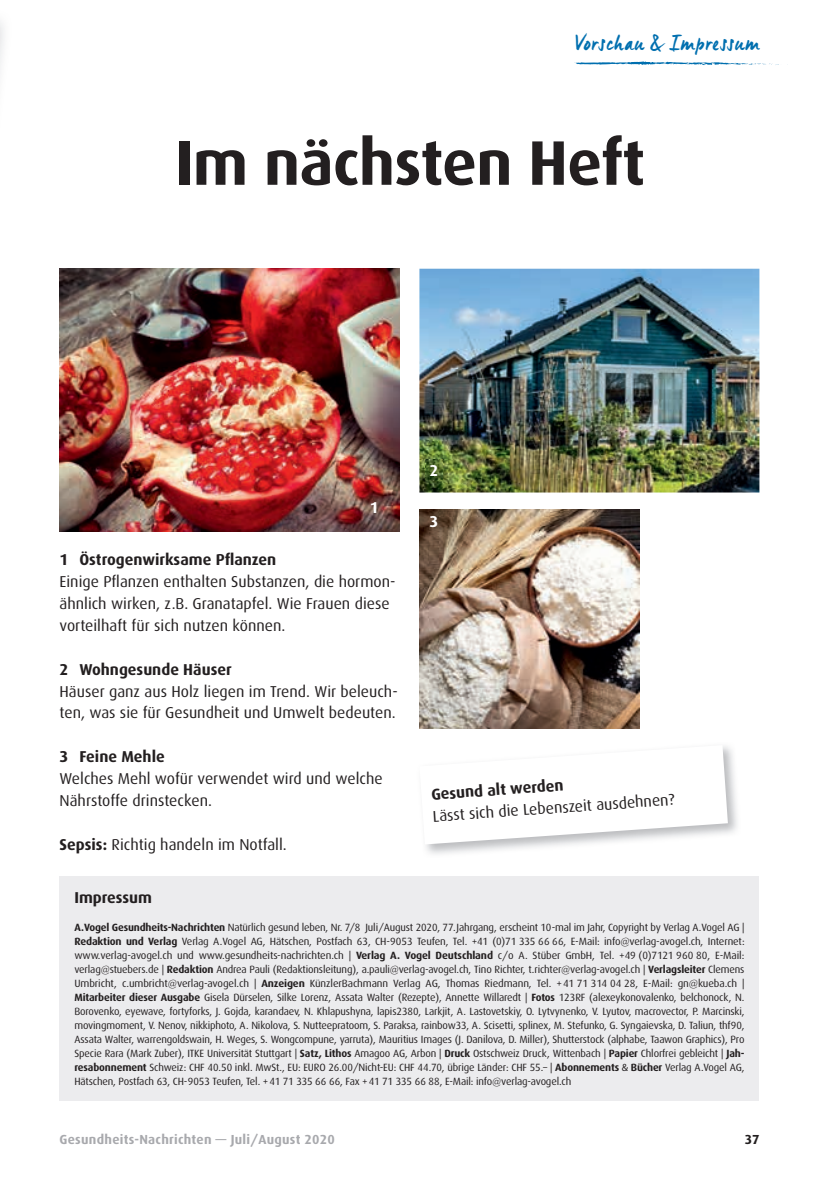
<style>
.page{position:relative;width:819px;height:1191px;background:#fff}
.page>*{position:absolute;margin:0;border:0;box-sizing:border-box;transform-origin:0 0}
.t1{font:700 63px "Dax";letter-spacing:-.01em;color:#231f20}
.t2{font:22.75px "Manus";letter-spacing:.05em;color:#006faf}
.t3{font:15.75px/21.9px "Dax";color:#231f20}
.t4{font:700 15.75px "Dax";color:#231f20}
.t5{font:700 15.75px "Dax";color:#fff}
.t6{font:700 13.12px "Dax";letter-spacing:.02em;color:#a8a9ad}
.t7{font:700 13.12px "Dax";color:#231f20}
.t8{font:10.5px/14px "Dax";letter-spacing:-.015em;color:#231f20;text-align:justify}
.s1{font-weight:700}
.s2{font-family:"Myriad Pro"}
</style>
<div class="page">
<img style="left:419px;top:269px;width:340px;height:223px">
<div style="left:60px;top:876px;width:699px;height:224px;background:#ececee"></div>
<img style="left:60px;top:269px;width:339px;height:262px">
<img style="left:419px;top:509px;width:220px;height:219px">
<img style="left:426px;top:746px;width:311px;height:108px">
<svg style="left:426px;top:746px;width:301px;height:98px"></svg>
<img style="left:425px;top:460px;width:17px;height:20px">
<svg style="left:574px;top:61px;width:205px;height:4px"></svg>
<h2 class="t2" style="left:575px;top:28px;width:185px">Vorschau &amp; Impressum</h2>
<h1 class="t1" style="left:175px;top:127px;width:471px">Im nächsten Heft</h1>
<h3 class="t5" style="left:370px;top:498px;width:10px">1</h3>
<h3 class="t5" style="left:429px;top:461px;width:10px">2</h3>
<h3 class="t5" style="left:429px;top:512px;width:10px">3</h3>
<h3 class="t4" style="left:60px;top:551px;width:218px">1 Östrogenwirksame Pflanzen</h3>
<h3 class="t3" style="left:60px;top:571px;width:337px">Einige Pflanzen enthalten Substanzen, die hormon&shy;ähnlich wirken, z.B. Granatapfel. Wie Frauen diese vorteilhaft für sich nutzen können.</h3>
<h3 class="t4" style="left:60px;top:660px;width:174px">2 Wohngesunde Häuser</h3>
<h3 class="t3" style="left:60px;top:680px;width:339px">Häuser ganz aus Holz liegen im Trend. Wir beleuch&shy;ten, was sie für Gesundheit und Umwelt bedeuten.</h3>
<h3 class="t4" style="left:60px;top:748px;width:107px">3 Feine Mehle</h3>
<h3 class="t3" style="left:60px;top:768px;width:324px">Welches Mehl wofür verwendet wird und welche<br>Nährstoffe drinstecken.</h3>
<h3 class="t3" style="left:60px;top:833px;width:229px"><span class="s1">Sepsis:</span> Richtig handeln im Notfall.</h3>
<h3 class="t4" style="left:74px;top:889px;width:79px">Impressum</h3>
<p class="t8" style="left:74px;top:920px;width:671px"><span class="s1">A.Vogel Gesundheits-Nachrichten</span> Natürlich gesund leben, Nr. 7/8 Juli/August 2020, 77. Jahrgang, erscheint 10-mal im Jahr, Copyright by Verlag A.Vogel AG | <span class="s1">Redaktion und Verlag</span> Verlag A.Vogel AG, Hätschen, Postfach 63, CH-9053 Teufen, Tel. +41 (0)71 335 66 66, E-Mail: info@verlag-avogel.ch, Internet: www.verlag-avogel.ch und www.gesundheits-nachrichten.ch | <span class="s1">Verlag A. Vogel Deutschland</span> c/o A. Stüber GmbH, Tel. +49 (0)7121 960 80, E-Mail: verlag@stuebers.de | <span class="s1">Redaktion</span> Andrea Pauli (Redaktionsleitung), a.pauli@verlag-avogel.ch, Tino Richter, t.richter@verlag-avogel.ch | <span class="s1">Verlagsleiter</span> Clemens Umbricht, c.umbricht@verlag-avogel.ch | <span class="s1">Anzeigen</span> KünzlerBachmann Verlag AG, Thomas Riedmann, Tel. + 41 71 314 04 28, E-Mail: gn@kueba.ch | <span class="s1">Mitarbeiter dieser Ausgabe</span> Gisela Dürselen, Silke Lorenz, Assata Walter (Rezepte), Annette Willaredt | <span class="s1">Fotos</span> 123RF (alexeykonovalenko, belchonock, N.<br>Borovenko, eyewave, fortyforks, J. Gojda, karandaev, N. Khlapushyna, lapis2380, Larkjit, A. Lastovetskiy, O. Lytvynenko, V. Lyutov, macrovector, P. Marcinski, movingmoment, V. Nenov, nikkiphoto, A. Nikolova, S. Nutteepratoom, S. Paraksa, rainbow33, A. Scisetti, splinex, M. Stefunko, G. Syngaievska, D. Taliun, thf90, Assata Walter, warrengoldswain, H. Weges, S. Wongcompune, yarruta), Mauritius Images (J. Danilova, D. Miller), Shutterstock (alphabe, Taawon Graphics), Pro Specie Rara (Mark Zuber), ITKE Universität Stuttgart | <span class="s1">Satz, Lithos</span> Amagoo AG, Arbon | <span class="s1">Druck</span> Ostschweiz Druck, Wittenbach | <span class="s1">Papier</span> Chlorfrei gebleicht | <span class="s1">Jah&shy;resabonnement</span> Schweiz: CHF 40.50 inkl. MwSt., EU: EURO 26.00/Nicht-EU: CHF 44.70, übrige Länder: CHF 55.– | <span class="s1">Abonnements</span> <span class="s2">&amp;</span> <span class="s1">Bücher</span> Verlag A.Vogel AG, Hätschen, Postfach 63, CH-9053 Teufen, Tel. + 41 71 335 66 66, Fax + 41 71 335 66 88, E-Mail: info@verlag-avogel.ch</p>
<h3 class="t4" style="left:430px;top:785px;width:134px;rotate:-4deg">Gesund alt werden</h3>
<h3 class="t3" style="left:432px;top:805px;width:244px;rotate:-4deg">Lässt sich die Lebenszeit ausdehnen?</h3>
<p class="t6" style="left:60px;top:1132px;width:277px">Gesundheits-Nachrichten — Juli/August 2020</p>
<p class="t7" style="left:744px;top:1132px;width:16px">37</p>
</div>
